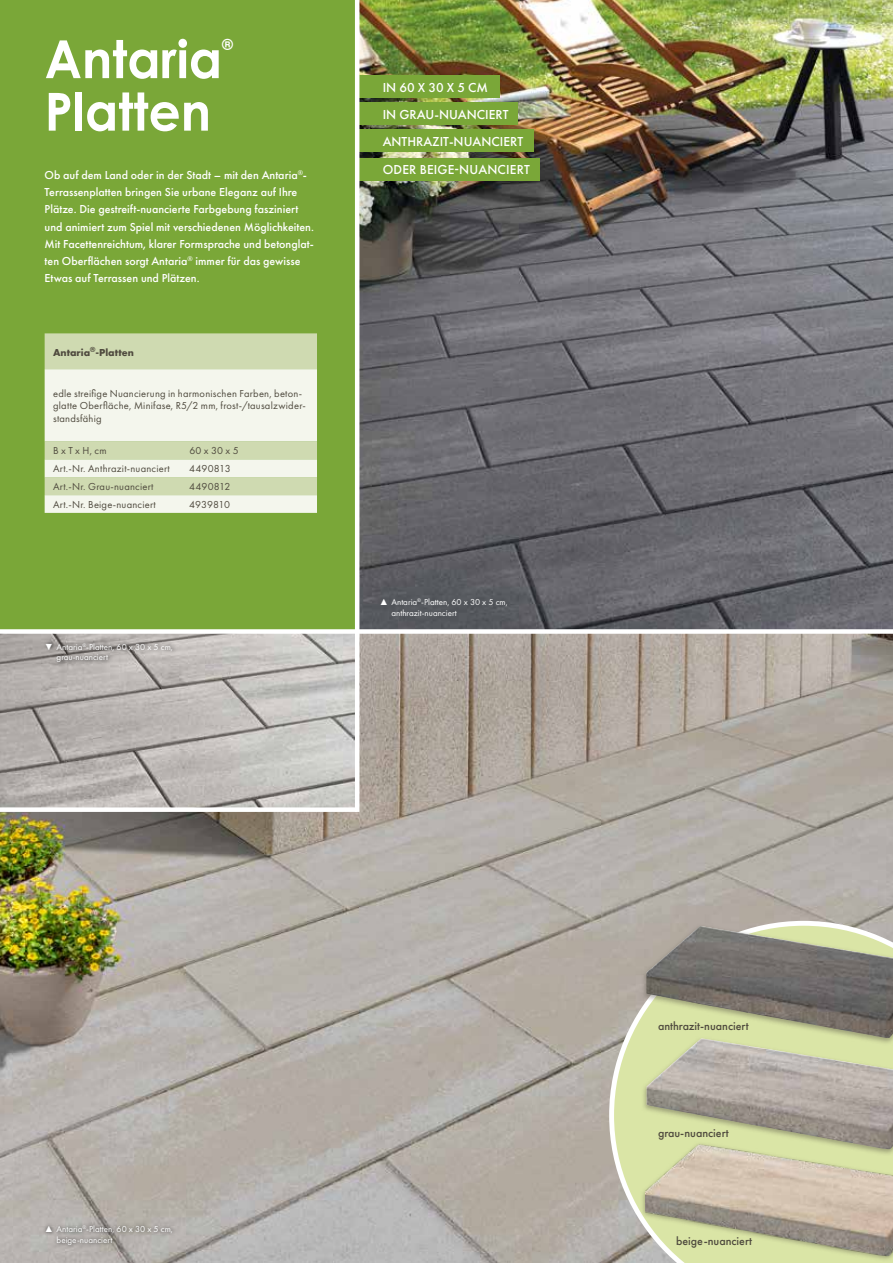
<style>
.page{position:relative;width:893px;height:1263px;background:#fff}
.page>*{position:absolute;margin:0;border:0;box-sizing:border-box;transform-origin:0 0}
.t1{font:700 52.5px "Century Gothic";color:#fff;scale:.96 1}
.t2{font:700 15.3px "Century Gothic";color:#fff;scale:.96 1}
.t3{font:500 13.5px/27px "Futura PT";color:#fff}
.t4{font:500 12px/17.2px "Futura PT";color:#fff}
.t5{font:500 12px "Futura PT";color:#4f4a3e}
.t6{font:10.5px/12.6px "Futura PT";letter-spacing:.02em;color:#4f4a3e}
.t7{font:700 10.5px "Futura PT";color:#4f4a3e}
.t8{font:10.5px "Futura PT";letter-spacing:-.005em;color:#4f4a3e}
.t9{font:9px/10.8px "Futura PT";color:#fff}
.s1{font-family:"Arial";font-weight:700}
</style>
<div class="page">
<img style="left:0;top:634px;width:893px;height:629px">
<div style="left:42px;top:1221px;width:134px;height:28px;background:#000;opacity:.75"></div>
<img style="left:359px;top:0;width:534px;height:629px">
<div style="left:0;top:0;width:357px;height:634px;background:#7aa738"></div>
<svg style="left:45px;top:333px;width:272px;height:180px"></svg>
<div style="left:357px;top:75px;width:143px;height:23px;background:#7aa738"></div>
<div style="left:357px;top:102px;width:161px;height:23px;background:#7aa738"></div>
<div style="left:357px;top:129px;width:177px;height:23px;background:#7aa738"></div>
<svg style="left:609px;top:921px;width:284px;height:342px"></svg>
<div style="left:641px;top:923px;width:252px;height:122px;background:#4f4a3e;opacity:.45"></div>
<img style="left:669px;top:926px;width:31px;height:26px">
<div style="left:641px;top:1035px;width:252px;height:121px;background:#4f4a3e;opacity:.45"></div>
<img style="left:647px;top:1038px;width:246px;height:103px">
<div style="left:640px;top:1141px;width:253px;height:121px;background:#4f4a3e;opacity:.45"></div>
<img style="left:645px;top:1143px;width:248px;height:113px">
<img style="left:0;top:634px;width:355px;height:173px">
<div style="left:0;top:807px;width:357px;height:5px;background:#fff"></div>
<div style="left:0;top:629px;width:893px;height:5px;background:#fff"></div>
<div style="left:43px;top:638px;width:135px;height:29px;background:#000;opacity:.75"></div>
<div style="left:357px;top:158px;width:182px;height:22px;background:#7aa738"></div>
<hr style="left:355px;top:0;width:4px;height:812px;background:#fff">
<h1 class="t1" style="left:45px;top:26px;width:186px">Antaria</h1>
<p class="t2" style="left:222px;top:35px;width:13px">®</p>
<h1 class="t1" style="left:45px;top:79px;width:175px">Platten</h1>
<p class="t4" style="left:45px;top:166px;width:271px">Ob auf dem Land oder in der Stadt – mit den Antaria<sup>®</sup>- Terrassenplatten bringen Sie urbane Eleganz auf Ihre Plätze. Die gestreift-nuancierte Farbgebung fasziniert und animiert zum Spiel mit verschiedenen Möglichkeiten.<br>Mit Facettenreichtum, klarer Formsprache und betonglat&shy;ten Oberflächen sorgt Antaria<sup>®</sup> immer für das gewisse Etwas auf Terrassen und Plätzen.</p>
<p class="t7" style="left:53px;top:345px;width:82px">Antaria<sup>®</sup>-Platten</p>
<p class="t6" style="left:53px;top:387px;width:254px">edle streifige Nuancierung in harmonischen Farben, beton&shy;glatte Oberfläche, Minifase, R5/2 mm, frost-/tausalzwider&shy;standsfähig</p>
<p class="t6" style="left:53px;top:444px;width:55px">B x T x H, cm</p>
<p class="t6" style="left:189px;top:444px;width:51px">60 x 30 x 5</p>
<p class="t6" style="left:53px;top:462px;width:118px">Art.-Nr. Anthrazit-nuanciert</p>
<p class="t6" style="left:189px;top:462px;width:43px">4490813</p>
<p class="t6" style="left:53px;top:480px;width:102px">Art.-Nr. Grau-nuanciert</p>
<p class="t6" style="left:189px;top:480px;width:43px">4490812</p>
<p class="t6" style="left:53px;top:498px;width:104px">Art.-Nr. Beige-nuanciert</p>
<p class="t8" style="left:189px;top:498px;width:42px">4939810</p>
<p class="t9" style="left:57px;top:641px;width:118px;text-indent:-12px"><span class="s1">▼</span> Antaria<sup>®</sup>-Platten, 60 x 30 x 5 cm, grau-nuanciert</p>
<p class="t3" style="left:383px;top:74px;width:142px">IN 60 X 30 X 5 CM<br>IN GRAU-NUANCIERT<br>ANTHRAZIT-NUANCIERT</p>
<p class="t3" style="left:383px;top:156px;width:149px">ODER BEIGE-NUANCIERT</p>
<p class="t9" style="left:391px;top:597px;width:118px;text-indent:-12px"><span class="s1">▲</span> Antaria<sup>®</sup>-Platten, 60 x 30 x 5 cm, anthrazit-nuanciert</p>
<p class="t9" style="left:57px;top:1223px;width:118px;text-indent:-12px"><span class="s1">▲</span> Antaria<sup>®</sup>-Platten, 60 x 30 x 5 cm, beige-nuanciert</p>
<p class="t5" style="left:658px;top:1019px;width:92px">anthrazit-nuanciert</p>
<p class="t5" style="left:658px;top:1125px;width:72px">grau-nuanciert</p>
<p class="t5" style="left:676px;top:1233px;width:78px">beige-nuanciert</p>
</div>
